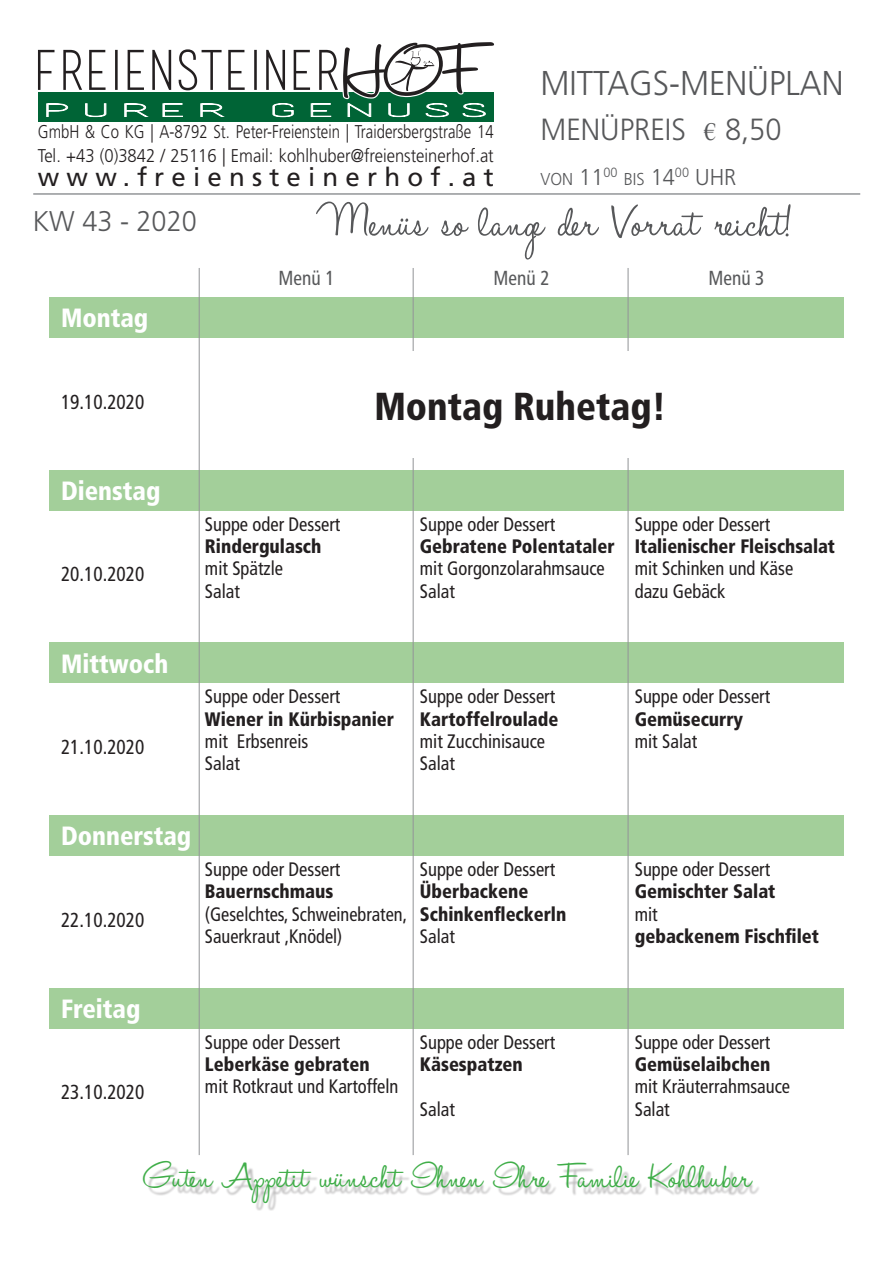
<style>
.page{position:relative;width:893px;height:1263px;background:#fff}
.page>*{position:absolute;margin:0;border:0;box-sizing:border-box;transform-origin:0 0}
.t1{font:52.8px "Halo Handletter";color:#57585a}
.t2{font:40.65px "Halo Handletter";color:#40ae49}
.t3{font:900 condensed 39px "Frutiger";color:#231f20;scale:.95 1}
.t4{font:300 34.5px "Frutiger";color:#57585a;scale:.95 1}
.t5{font:300 30.6px "Frutiger";color:#57585a;scale:.95 1}
.t6{font:300 28.5px "Frutiger";color:#57585a;scale:.95 1}
.t7{font:900 condensed 26.4px "Frutiger";color:#fff;scale:.95 1}
.t8{font:25.8px "Frutiger";letter-spacing:.28em;color:#231f20}
.t9{font:300 22.95px "Frutiger";color:#57585a;scale:.95 1}
.t10{font:condensed 20.25px "Frutiger";color:#231f20;scale:.95 1}
.t11{font:condensed 20.25px "Frutiger";color:#57585a;scale:.95 1}
.t12{font:condensed 19.5px/22.4px "Frutiger";color:#231f20;scale:.95 1}
.t13{font:900 condensed 19.5px/22.4px "Frutiger";color:#231f20;scale:.95 1}
.t14{font:condensed 19.5px/22.4px "Frutiger";color:#231f20;scale:.94 1}
.t15{font:900 condensed 19.5px "Frutiger";color:#231f20;scale:.94 1}
.t16{font:300 18.45px/24px "Frutiger";color:#231f20;scale:.81 1}
.s1{font-family:"Times New Roman";font-weight:400;font-size:24.9px}
.s2{font-size:17.25px}
</style>
<div class="page">
<div style="left:38px;top:92px;width:455px;height:30px;background:#006436"></div>
<svg style="left:38px;top:42px;width:456px;height:75px"></svg>
<div style="left:148px;top:1165px;width:612px;height:46px;background:#231f20;opacity:.3"></div>
<div style="left:50px;top:297px;width:794px;height:41px;background:#a3cf9a"></div>
<div style="left:50px;top:470px;width:794px;height:40px;background:#a3cf9a"></div>
<div style="left:50px;top:643px;width:794px;height:40px;background:#a3cf9a"></div>
<div style="left:50px;top:815px;width:794px;height:41px;background:#a3cf9a"></div>
<div style="left:50px;top:988px;width:794px;height:40px;background:#a3cf9a"></div>
<hr style="left:413px;top:268px;width:1px;height:887px;background:#939598">
<hr style="left:628px;top:268px;width:1px;height:887px;background:#939598">
<hr style="left:199px;top:268px;width:1px;height:887px;background:#939598">
<hr style="left:33px;top:193px;width:827px;height:2px;background:#939598">
<p class="t16" style="left:38px;top:120px;width:564px">GmbH &amp; Co KG | A-8792 St. Peter-Freienstein | Traidersbergstraße 14<br>Tel. +43 (0)3842 / 25116 | Email: kohlhuber@freiensteinerhof.at</p>
<h3 class="t8" style="left:38px;top:162px;width:457px">www.freiensteinerhof.at</h3>
<h3 class="t4" style="left:540px;top:63px;width:59px">Mittags</h3>
<h3 class="t4" style="left:669px;top:63px;width:185px">-Menüplan</h3>
<h3 class="t5" style="left:540px;top:112px;width:255px">Menüpreis <span class="s1">€</span> 8,50</h3>
<p class="t9" style="left:540px;top:164px;width:208px"><span class="s2">von</span> 11<sup>00</sup> <span class="s2">bis</span> 14<sup>00</sup> Uh r</p>
<h3 class="t6" style="left:33px;top:205px;width:174px">KW 43 - 2020</h3>
<h3 class="t7" style="left:61px;top:302px;width:93px">Montag</h3>
<h1 class="t1" style="left:320px;top:194px;width:473px">Menüs so lange der Vorrat reicht!</h1>
<p class="t11" style="left:279px;top:266px;width:61px">Menü 1</p>
<p class="t11" style="left:494px;top:266px;width:61px">Menü 2</p>
<p class="t11" style="left:708px;top:266px;width:61px">Menü 3</p>
<p class="t10" style="left:61px;top:390px;width:89px">19.10.2020</p>
<h3 class="t7" style="left:61px;top:475px;width:106px">Dienstag</h3>
<p class="t10" style="left:61px;top:562px;width:89px">20.10.2020</p>
<h3 class="t7" style="left:61px;top:648px;width:114px">Mittwoch</h3>
<p class="t10" style="left:61px;top:735px;width:89px">21.10.2020</p>
<p class="t12" style="left:205px;top:513px;width:144px">Suppe oder Dessert</p>
<p class="t13" style="left:205px;top:535px;width:124px">Rindergulasch</p>
<p class="t12" style="left:205px;top:558px;width:84px">mit Spätzle<br>Salat</p>
<h3 class="t3" style="left:374px;top:382px;width:309px">Montag Ruhetag!</h3>
<p class="t12" style="left:420px;top:513px;width:144px">Suppe oder Dessert</p>
<p class="t13" style="left:420px;top:535px;width:206px">Gebratene Polentataler</p>
<p class="t12" style="left:420px;top:558px;width:196px">mit Gorgonzolarahmsauce<br>Salat</p>
<p class="t12" style="left:635px;top:513px;width:144px">Suppe oder Dessert</p>
<p class="t15" style="left:635px;top:534px;width:215px">Italienischer Fleischsalat</p>
<p class="t12" style="left:635px;top:558px;width:168px">mit Schinken und Käse dazu Gebäck</p>
<p class="t12" style="left:205px;top:686px;width:144px">Suppe oder Dessert</p>
<p class="t13" style="left:205px;top:708px;width:201px">Wiener in Kürbispanier</p>
<p class="t12" style="left:205px;top:730px;width:110px">mit Erbsenreis<br>Salat</p>
<p class="t12" style="left:420px;top:686px;width:144px">Suppe oder Dessert</p>
<p class="t13" style="left:420px;top:708px;width:147px">Kartoffelroulade</p>
<p class="t12" style="left:420px;top:730px;width:133px">mit Zucchinisauce<br>Salat</p>
<p class="t12" style="left:635px;top:686px;width:144px">Suppe oder Dessert</p>
<p class="t13" style="left:635px;top:708px;width:116px">Gemüsecurry</p>
<p class="t12" style="left:635px;top:730px;width:67px">mit Salat</p>
<h3 class="t7" style="left:61px;top:820px;width:139px">Donnerstag</h3>
<p class="t10" style="left:61px;top:908px;width:89px">22.10.2020</p>
<p class="t12" style="left:205px;top:858px;width:144px">Suppe oder Dessert</p>
<p class="t13" style="left:205px;top:880px;width:137px">Bauernschmaus</p>
<p class="t14" style="left:205px;top:903px;width:217px">(Geselchtes, Schweinebraten,<br>Sauerkraut ,Knödel)</p>
<p class="t12" style="left:420px;top:858px;width:144px">Suppe oder Dessert</p>
<p class="t13" style="left:420px;top:880px;width:156px">Überbackene<br>Schinkenfleckerln</p>
<p class="t12" style="left:420px;top:925px;width:38px">Salat</p>
<h3 class="t7" style="left:61px;top:993px;width:85px">Freitag</h3>
<p class="t10" style="left:61px;top:1080px;width:89px">23.10.2020</p>
<p class="t12" style="left:205px;top:1031px;width:144px">Suppe oder Dessert</p>
<p class="t13" style="left:205px;top:1053px;width:175px">Leberkäse gebraten</p>
<p class="t12" style="left:205px;top:1076px;width:205px">mit Rotkraut und Kartoffeln</p>
<p class="t12" style="left:420px;top:1031px;width:144px">Suppe oder Dessert</p>
<p class="t13" style="left:420px;top:1053px;width:110px">Käsespatzen</p>
<p class="t12" style="left:420px;top:1098px;width:38px">Salat</p>
<p class="t12" style="left:635px;top:858px;width:144px">Suppe oder Dessert</p>
<p class="t13" style="left:635px;top:880px;width:150px">Gemischter Salat</p>
<p class="t12" style="left:635px;top:903px;width:26px">mit</p>
<p class="t13" style="left:635px;top:925px;width:195px">gebackenem Fischfilet</p>
<p class="t12" style="left:635px;top:1031px;width:144px">Suppe oder Dessert</p>
<p class="t13" style="left:635px;top:1053px;width:144px">Gemüselaibchen</p>
<p class="t12" style="left:635px;top:1076px;width:165px">mit Kräuterrahmsauce<br>Salat</p>
<h2 class="t2" style="left:143px;top:1155px;width:610px">Guten Appetit wünscht Ihnen Ihre Familie Kohlhuber</h2>
</div>
